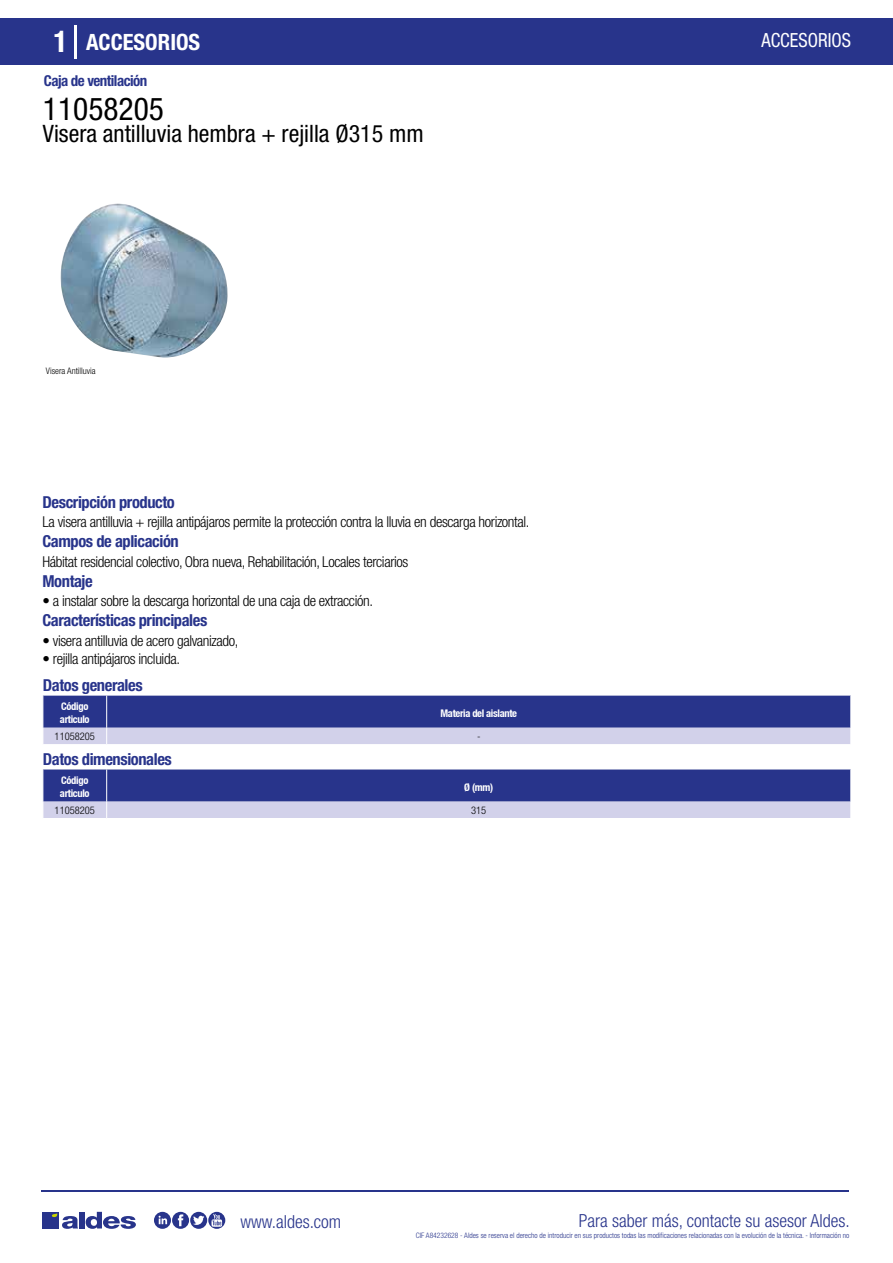
<style>
.page{position:relative;width:893px;height:1263px;background:#fff}
.page>*{position:absolute;margin:0;border:0;box-sizing:border-box;transform-origin:0 0}
.t1{font:condensed 31.5px "Helvetica Neue LT Std";color:#000}
.t2{font:condensed 24px "Helvetica Neue LT Std";color:#000}
.t3{font:700 condensed 22.5px "Helvetica Neue LT Std";color:#fff}
.t4{font:condensed 19.5px "Helvetica Neue LT Std";color:#fff;scale:.95 1}
.t5{font:300 condensed 18px "Helvetica Neue";color:#28348b}
.t6{font:700 condensed 16.5px "Helvetica Neue LT Std";letter-spacing:-.025em;color:#28348b}
.t7{font:300 condensed 15px "Helvetica Neue LT Std";letter-spacing:-.025em;color:#000}
.t8{font:700 condensed 15px "Helvetica Neue LT Std";letter-spacing:-.035em;color:#28348b}
.t9{font:700 condensed 10.5px/13.5px "Helvetica Neue";letter-spacing:-.03em;color:#fff}
.t10{font:300 condensed 10.5px "Helvetica Neue";color:#000}
.t11{font:300 condensed 9px "Helvetica Neue";color:#000}
.t12{font:300 condensed 7.5px "Helvetica Neue";color:#28348b}
.s1{font-size:30px}
</style>
<div class="page">
<div style="left:0;top:18px;width:893px;height:46px;background:#28348b"></div>
<hr style="left:74px;top:25px;width:2px;height:33px;background:#fff">
<svg style="left:60px;top:203px;width:168px;height:155px"></svg>
<svg style="left:43px;top:696px;width:808px;height:48px;background:#626aab"></svg>
<svg style="left:43px;top:769px;width:808px;height:49px;background:#646bac"></svg>
<hr style="left:41px;top:1190px;width:808px;height:1px;background:#28348b">
<svg style="left:154px;top:1212px;width:71px;height:17px"></svg>
<div style="left:42px;top:1212px;width:17px;height:16px;background:#28348b"></div>
<div style="left:79px;top:1212px;width:5px;height:16px;background:#28348b"></div>
<svg style="left:86px;top:1212px;width:50px;height:17px"></svg>
<svg style="left:52px;top:1213px;width:26px;height:16px"></svg>
<h3 class="t3" style="left:54px;top:28px;width:148px"><span class="s1">1</span> ACCESORIOS</h3>
<h3 class="t4" style="left:761px;top:29px;width:96px">ACCESORIOS</h3>
<p class="t8" style="left:44px;top:71px;width:105px">Caja de ventilación</p>
<h1 class="t1" style="left:43px;top:91px;width:122px">11058205</h1>
<h2 class="t2" style="left:43px;top:120px;width:382px">Visera antilluvia hembra + rejilla Ø315 mm</h2>
<p class="t11" style="left:46px;top:365px;width:51px">Visera Antilluvia</p>
<p class="t6" style="left:43px;top:492px;width:134px">Descripción producto</p>
<p class="t6" style="left:43px;top:531px;width:138px">Campos de aplicación</p>
<p class="t6" style="left:43px;top:571px;width:52px">Montaje</p>
<p class="t7" style="left:43px;top:513px;width:488px">La visera antilluvia + rejilla antipájaros permite la protección contra la lluvia en descarga horizontal.</p>
<p class="t7" style="left:43px;top:553px;width:367px">Hábitat residencial colectivo, Obra nueva, Rehabilitación, Locales terciarios</p>
<p class="t7" style="left:43px;top:592px;width:332px">• a instalar sobre la descarga horizontal de una caja de extracción.</p>
<p class="t6" style="left:43px;top:610px;width:166px">Características principales</p>
<p class="t7" style="left:43px;top:632px;width:197px">• visera antilluvia de acero galvanizado,</p>
<p class="t7" style="left:43px;top:650px;width:139px">• rejilla antipájaros incluida.</p>
<p class="t6" style="left:43px;top:675px;width:101px">Datos generales</p>
<p class="t9" style="left:60px;top:699px;width:31px">Código articulo</p>
<p class="t9" style="left:440px;top:706px;width:78px">Materia del aislante</p>
<p class="t10" style="left:55px;top:730px;width:42px">11058205</p>
<p class="t10" style="left:477px;top:730px;width:5px">-</p>
<p class="t6" style="left:43px;top:749px;width:130px">Datos dimensionales</p>
<p class="t9" style="left:60px;top:773px;width:31px">Código articulo</p>
<p class="t9" style="left:464px;top:780px;width:30px">Ø (mm)</p>
<p class="t10" style="left:55px;top:804px;width:42px">11058205</p>
<p class="t10" style="left:471px;top:804px;width:17px">315</p>
<p class="t5" style="left:240px;top:1211px;width:102px">www.aldes.com</p>
<p class="t5" style="left:579px;top:1211px;width:272px">Para saber más, contacte su asesor Aldes.</p>
<p class="t12" style="left:416px;top:1230px;width:435px">CIF A84232628 - Aldes se reserva el derecho de introducir en sus productos todas las modificaciones relacionadas con la evolución de la técnica. - Información no</p>
</div>
